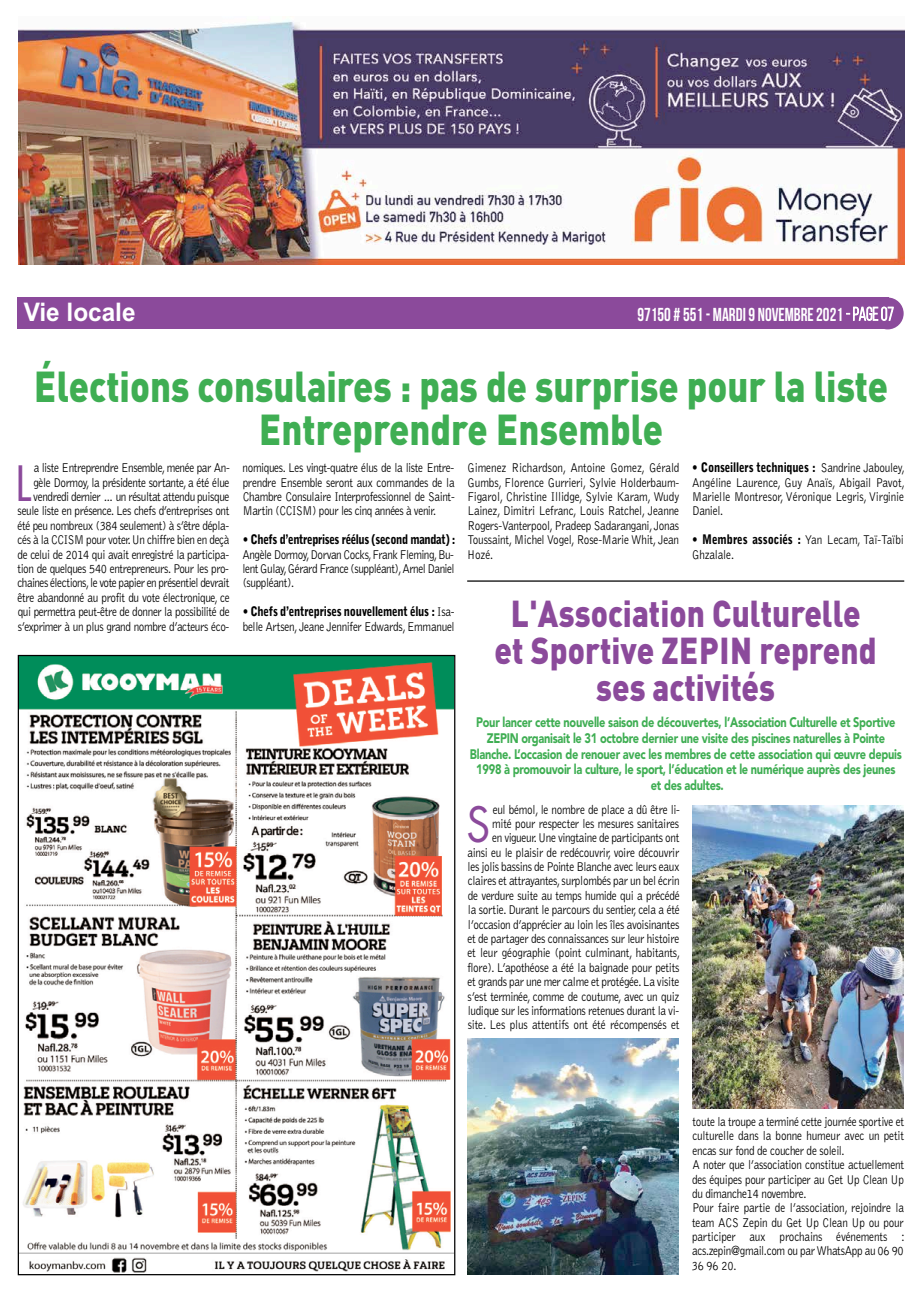
<style>
.page{position:relative;width:922px;height:1294px;background:#fff}
.page>*{position:absolute;margin:0;border:0;box-sizing:border-box;transform-origin:0 0}
.t1{font:47.38px "Futura";color:#8b4a9b;scale:.9 1}
.t2{font:900 42.75px/42.8px "DIN Pro";color:#3fae53;text-align:center;scale:.85 1}
.t3{font:900 37px/37px "DIN Pro";color:#8b4a9b;text-align:center;scale:.85 1}
.t4{font:700 25.62px "Arial";color:#fff;scale:.95 1}
.t5{font:700 18.75px "Bebas Neue";color:#fff;scale:.9 1}
.t6{font:900 13.75px/15.6px "Avenir";letter-spacing:-.025em;color:#3fae53;text-align:center;scale:.8 1}
.t7{font:300 13.12px/14.4px "Bell Gothic";letter-spacing:-.025em;color:#000;text-align:justify;scale:.85 1}
.t8{font:300 13.12px/14.4px "Bell Gothic";letter-spacing:-.005em;color:#000;scale:.85 1}
.t9{font:900 13.12px "Bell Gothic";letter-spacing:-.035em;color:#000;scale:.85 1}
.s1{font-weight:400}
.s2{font-weight:900}
</style>
<div class="page">
<div style="left:18px;top:297px;width:870px;height:32px;background:#8b4a9b"></div>
<div style="left:871px;top:297px;width:32px;height:32px;background:#8b4a9b;border-radius:50%"></div>
<svg style="left:846px;top:306px;width:47px;height:15px"></svg>
<img style="left:18px;top:20px;width:886px;height:245px">
<img style="left:20px;top:657px;width:433px;height:616px">
<img style="left:692px;top:805px;width:210px;height:303px">
<img style="left:467px;top:1038px;width:211px;height:236px">
<hr style="left:467px;top:580px;width:437px;height:1px;background:#000">
<h3 class="t4" style="left:24px;top:295px;width:119px">Vie locale</h3>
<h3 class="t5" style="left:637px;top:304px;width:286px">97150 # 551- MARDI 9 NOVEMBRE 2021 <span class="s1">-page07</span></h3>
<h2 class="t2" style="left:34px;top:359px;width:1005px">Élections consulaires : pas de surprise pour la liste<br>Entreprendre Ensemble</h2>
<p class="t7" style="left:17px;top:461px;width:251px;text-align:right">a liste Entreprendre Ensemble, menée par An&shy;gèle Dormoy, la présidente sortante, a été élue vendredi dernier … un résultat attendu puisque seule liste en présence. Les chefs d’entreprises ont été peu nombreux (384 seulement) à s’être dépla&shy;cés à la CCISM pour voter.Un chiffre bien en deçà de celui de 2014 qui avait enregistré la participa&shy;tion de quelques 540 entrepreneurs. Pour les pro&shy;chaines élections,le vote papier en présentiel devrait être abandonné au profit du vote électronique, ce qui permettra peut-être de donner la possibilité de s’exprimer à un plus grand nombre d’acteurs éco-</p>
<p class="t7" style="left:242px;top:461px;width:251px">nomiques. Les vingt-quatre élus de la liste Entre&shy;prendre Ensemble seront aux commandes de la Chambre Consulaire Interprofessionnel de Saint-Martin (CCISM) pour les cinq années à venir.</p>
<h1 class="t1" style="left:15px;top:453px;width:19px">L</h1>
<p class="t9" style="left:243px;top:532px;width:252px">• Chefs d’entreprises réélus (second mandat) :</p>
<p class="t7" style="left:242px;top:547px;width:251px">Angèle Dormoy,Dorvan Cocks,Frank Fleming,Bu&shy;lent Gulay,Gérard France (suppléant),Arnel Daniel (suppléant).</p>
<p class="t7" style="left:242px;top:605px;width:251px"><span class="s2">• Chefs d’entreprises nouvellement élus :</span> Isa&shy;belle Artsen,Jeane Jennifer Edwards,Emmanuel</p>
<p class="t7" style="left:467px;top:461px;width:251px">Gimenez Richardson, Antoine Gomez, Gérald Gumbs, Florence Gurrieri, Sylvie Holderbaum-Figarol, Christine Illidge, Sylvie Karam, Wudy Lainez, Dimitri Lefranc, Louis Ratchel, Jeanne Rogers-Vanterpool,Pradeep Sadarangani,Jonas Toussaint, Michel Vogel, Rose-Marie Whit, Jean Hozé.</p>
<p class="t7" style="left:692px;top:461px;width:252px"><span class="s2">• Conseillers techniques :</span> Sandrine Jabouley, Angéline Laurence, Guy Anaïs, Abigail Pavot, Marielle Montresor, Véronique Legris, Virginie Daniel.</p>
<p class="t8" style="left:692px;top:533px;width:251px"><span class="s2">• Membres associés :</span> Yan Lecam, Taï-Taïbi<br>Ghzalale.</p>
<h3 class="t3" style="left:494px;top:590px;width:451px">L'Association Culturelle et Sportive ZEPIN reprend ses activités</h3>
<p class="t6" style="left:470px;top:714px;width:541px">Pour lancer cette nouvelle saison de découvertes, l’Association Culturelle et Sportive ZEPIN organisait le 31 octobre dernier une visite des piscines naturelles à Pointe Blanche. L’occasion de renouer avec les membres de cette association qui œuvre depuis 1998 à promouvoir la culture, le sport, l’éducation et le numérique auprès des jeunes et des adultes.</p>
<p class="t7" style="left:467px;top:802px;width:252px;text-align:right">eul bémol, le nombre de place a dû être li-<br>mité pour respecter les mesures sanitaires<br>en vigueur.Une vingtaine de participants ont<br>ainsi eu le plaisir de redécouvrir, voire découvrir les jolis bassins de Pointe Blanche avec leurs eaux claires et attrayantes,surplombés par un bel écrin de verdure suite au temps humide qui a précédé la sortie. Durant le parcours du sentier, cela a été l’occasion d’apprécier au loin les îles avoisinantes et de partager des connaissances sur leur histoire et leur géographie (point culminant, habitants, flore). L’apothéose a été la baignade pour petits et grands par une mer calme et protégée.La visite s’est terminée, comme de coutume, avec un quiz ludique sur les informations retenues durant la vi&shy;site. Les plus attentifs ont été récompensés et</p>
<h1 class="t1" style="left:466px;top:794px;width:28px">S</h1>
<p class="t7" style="left:691px;top:1114px;width:252px;text-align:left">toute la troupe a terminé cette journée sportive et culturelle dans la bonne humeur avec un petit encas sur fond de coucher de soleil.<br>A noter que l’association constitue actuellement des équipes pour participer au Get Up Clean Up du dimanche14 novembre.<br>Pour faire partie de l’association, rejoindre la team ACS Zepin du Get Up Clean Up ou pour participer aux prochains événements : acs.zepin@gmail.com ou parWhatsApp au 06 90<br>36 96 20.</p>
</div>
